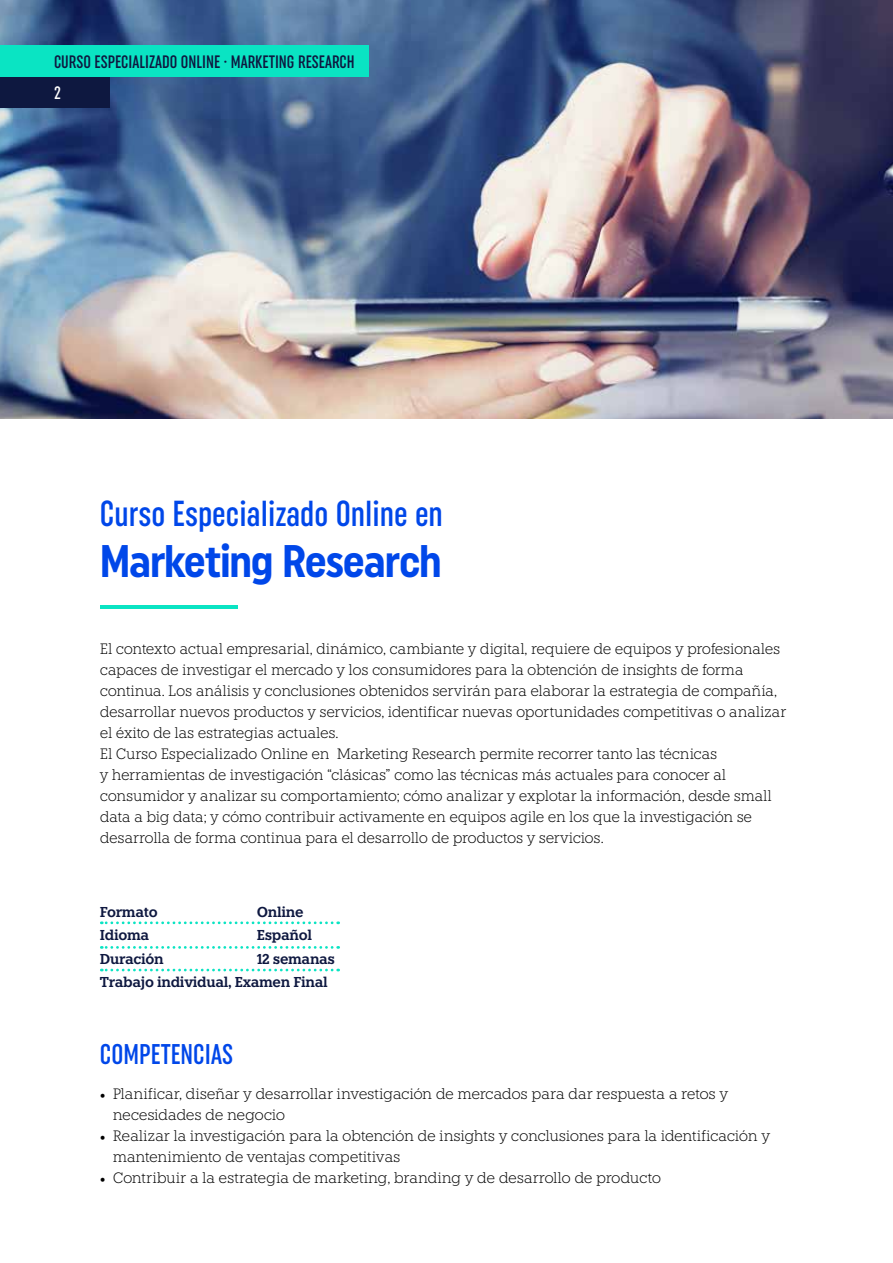
<style>
.page{position:relative;width:893px;height:1263px;background:#fff}
.page>*{position:absolute;margin:0;border:0;box-sizing:border-box;transform-origin:0 0}
.t1{font:700 condensed 45.6px "Uniform";letter-spacing:-.03em;color:#0047e9;scale:.96 1}
.t2{font:500 extra-condensed 36.15px "Uniform";color:#0047e9}
.t3{font:500 extra-condensed 28.5px "Uniform";color:#0047e9}
.t4{font:500 extra-condensed 18px "Uniform";color:#0e1840}
.t5{font:500 extra-condensed 18px "Uniform";color:#fff}
.t6{font:300 15px/21px "Knile";letter-spacing:-.025em;color:#000}
.t7{font:600 14.25px/23.2px "Knile";letter-spacing:-.025em;color:#0e1840}
.s1{font-family:"Minion Pro";font-weight:400}
</style>
<div class="page">
<img style="left:0;top:0;width:893px;height:419px">
<hr style="left:100px;top:605px;width:137px;height:3px;background:#0ae4c3">
<svg style="left:101px;top:921px;width:231px;height:3px"></svg>
<svg style="left:101px;top:946px;width:231px;height:3px"></svg>
<svg style="left:101px;top:969px;width:231px;height:2px"></svg>
<div style="left:0;top:76px;width:110px;height:31px;background:#0e1840"></div>
<div style="left:0;top:45px;width:369px;height:31px;background:#0ae4c3"></div>
<p class="t4" style="left:54px;top:51px;width:302px">CURSO ESPECIALIZADO ONLINE · MARKETING RESEARCH</p>
<p class="t5" style="left:54px;top:82px;width:8px">2</p>
<h2 class="t2" style="left:100px;top:493px;width:344px">Curso Especializado Online en</h2>
<h1 class="t1" style="left:100px;top:534px;width:358px">Marketing Research</h1>
<p class="t6" style="left:100px;top:638px;width:688px">El contexto actual empresarial, dinámico, cambiante y digital, requiere de equipos y profesionales capaces de investigar el mercado y los consumidores para la obtención de insights de forma continua. Los análisis y conclusiones obtenidos servirán para elaborar la estrategia de compañía, desarrollar nuevos productos y servicios, identificar nuevas oportunidades competitivas o analizar el éxito de las estrategias actuales.<br>El Curso Especializado Online en Marketing Research permite recorrer tanto las técnicas<br>y herramientas de investigación “clásicas” como las técnicas más actuales para conocer al consumidor y analizar su comportamiento; cómo analizar y explotar la información, desde small data a big data; y cómo contribuir activamente en equipos agile en los que la investigación se desarrolla de forma continua para el desarrollo de productos y servicios.</p>
<p class="t7" style="left:100px;top:901px;width:59px">Formato</p>
<p class="t7" style="left:257px;top:901px;width:48px">Online</p>
<p class="t7" style="left:100px;top:924px;width:51px">Idioma</p>
<p class="t7" style="left:257px;top:924px;width:57px">Español</p>
<p class="t7" style="left:100px;top:947px;width:65px">Duración</p>
<p class="t7" style="left:100px;top:947px;width:237px;text-indent:157px">12 semanas<br>Trabajo individual, Examen Final</p>
<h3 class="t3" style="left:100px;top:1038px;width:135px">COMPETENCIAS</h3>
<p class="t6" style="left:113px;top:1083px;width:617px;text-indent:-13px"><span class="s1">•</span> Planificar, diseñar y desarrollar investigación de mercados para dar respuesta a retos y necesidades de negocio</p>
<p class="t6" style="left:113px;top:1125px;width:659px;text-indent:-13px"><span class="s1">•</span> Realizar la investigación para la obtención de insights y conclusiones para la identificación y mantenimiento de ventajas competitivas</p>
<p class="t6" style="left:100px;top:1167px;width:563px"><span class="s1">•</span> Contribuir a la estrategia de marketing, branding y de desarrollo de producto</p>
</div>
